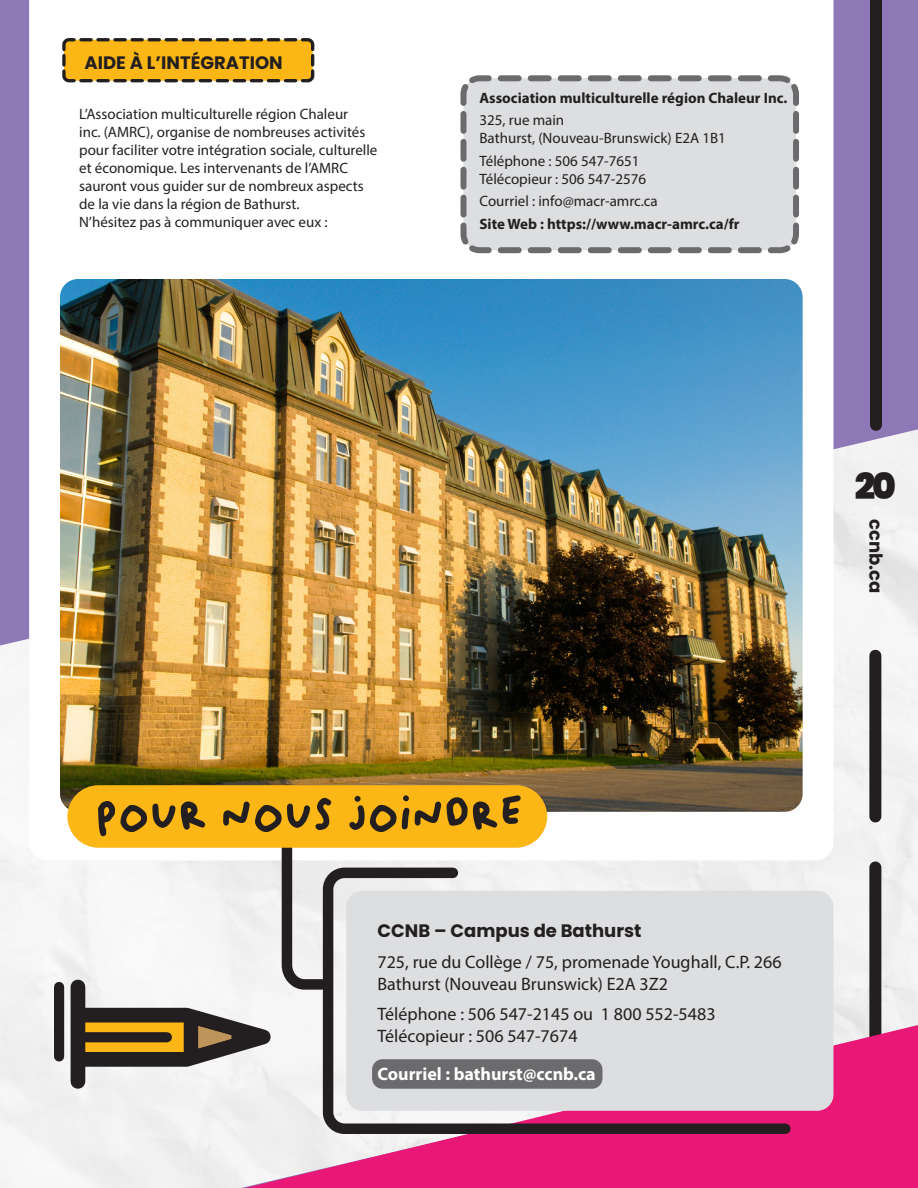
<style>
.page{position:relative;width:918px;height:1188px;background:#8f78b6}
.page>*{position:absolute;margin:0;border:0;box-sizing:border-box;transform-origin:0 0}
.texte_courant{font:50.25px "Oliver";color:#231f20}
.t1{font:900 36px "Poppins";color:#231f20}
.t2{font:18px/21.6px "Myriad Pro";color:#231f20}
.t3{font:700 18px "Poppins";color:#231f20}
.t4{font:700 18px "Myriad Pro";color:#fff}
.texte_courant-2{font:15px/18px "Myriad Pro";color:#231f20}
.texte_courant-3{font:700 15px "Myriad Pro";color:#231f20}
</style>
<div class="page">
<img style="left:0;top:429px;width:918px;height:759px">
<div style="left:29px;top:0;width:804px;height:860px;background:#fff"></div>
<svg style="left:61px;top:36px;width:255px;height:48px;background:#e2ac2f"></svg>
<svg style="left:457px;top:72px;width:345px;height:184px;background:#d8d9db"></svg>
<img style="left:60px;top:279px;width:743px;height:533px">
<div style="left:869px;top:867px;width:12px;height:182px;background:#231f20"></div>
<div style="left:869px;top:656px;width:12px;height:161px;background:#231f20"></div>
<div style="left:870px;top:0;width:12px;height:425px;background:#231f20"></div>
<svg style="left:245px;top:1025px;width:673px;height:163px;background:#e9458f"></svg>
<div style="left:346px;top:891px;width:487px;height:220px;background:#dddee0;border-radius:16px"></div>
<svg style="left:318px;top:862px;width:478px;height:277px"></svg>
<div style="left:67px;top:785px;width:480px;height:63px;background:#fcb615;border-radius:31px"></div>
<div style="left:71px;top:987px;width:14px;height:94px;background:#231f20"></div>
<div style="left:54px;top:987px;width:10px;height:69px;background:#231f20"></div>
<svg style="left:65px;top:837px;width:267px;height:237px;background:#cfc9bd"></svg>
<p class="t3" style="left:85px;top:52px;width:200px">AIDE À L’INTÉGRATION</p>
<p class="texte_courant-2" style="left:79px;top:105px;width:300px">L’Association multiculturelle région Chaleur<br>inc. (AMRC), organise de nombreuses activités pour faciliter votre intégration sociale, culturelle et économique. Les intervenants de l’AMRC sauront vous guider sur de nombreux aspects de la vie dans la région de Bathurst.<br>N’hésitez pas à communiquer avec eux :</p>
<p class="texte_courant-3" style="left:479px;top:88px;width:309px">Association multiculturelle région Chaleur Inc.</p>
<p class="texte_courant-2" style="left:479px;top:111px;width:248px">325, rue main<br>Bathurst, (Nouveau-Brunswick) E2A 1B1</p>
<p class="texte_courant-2" style="left:479px;top:151px;width:168px">Téléphone : 506 547-7651<br>Télécopieur : 506 547-2576</p>
<p class="texte_courant-2" style="left:479px;top:192px;width:180px">Courriel : info@macr-amrc.ca</p>
<p class="texte_courant-3" style="left:479px;top:214px;width:262px">Site Web : https://www.macr-amrc.ca/fr</p>
<p class="t1" style="left:855px;top:465px;width:43px">20</p>
<p class="t3" style="left:886px;top:519px;width:76px;rotate:90deg">ccnb.ca</p>
<p class="texte_courant" style="left:95px;top:787px;width:430px">POUR NOUS JOINDRE</p>
<p class="t3" style="left:377px;top:921px;width:266px">CCNB – Campus de Bathurst</p>
<p class="t2" style="left:377px;top:951px;width:406px">725, rue du Collège / 75, promenade Youghall, C.P. 266<br>Bathurst (Nouveau Brunswick) E2A 3Z2</p>
<p class="t2" style="left:377px;top:1003px;width:340px">Téléphone : 506 547-2145 ou 1 800 552-5483<br>Télécopieur : 506 547-7674</p>
<p class="t4" style="left:377px;top:1062px;width:220px">Courriel : bathurst@ccnb.ca</p>
</div>
